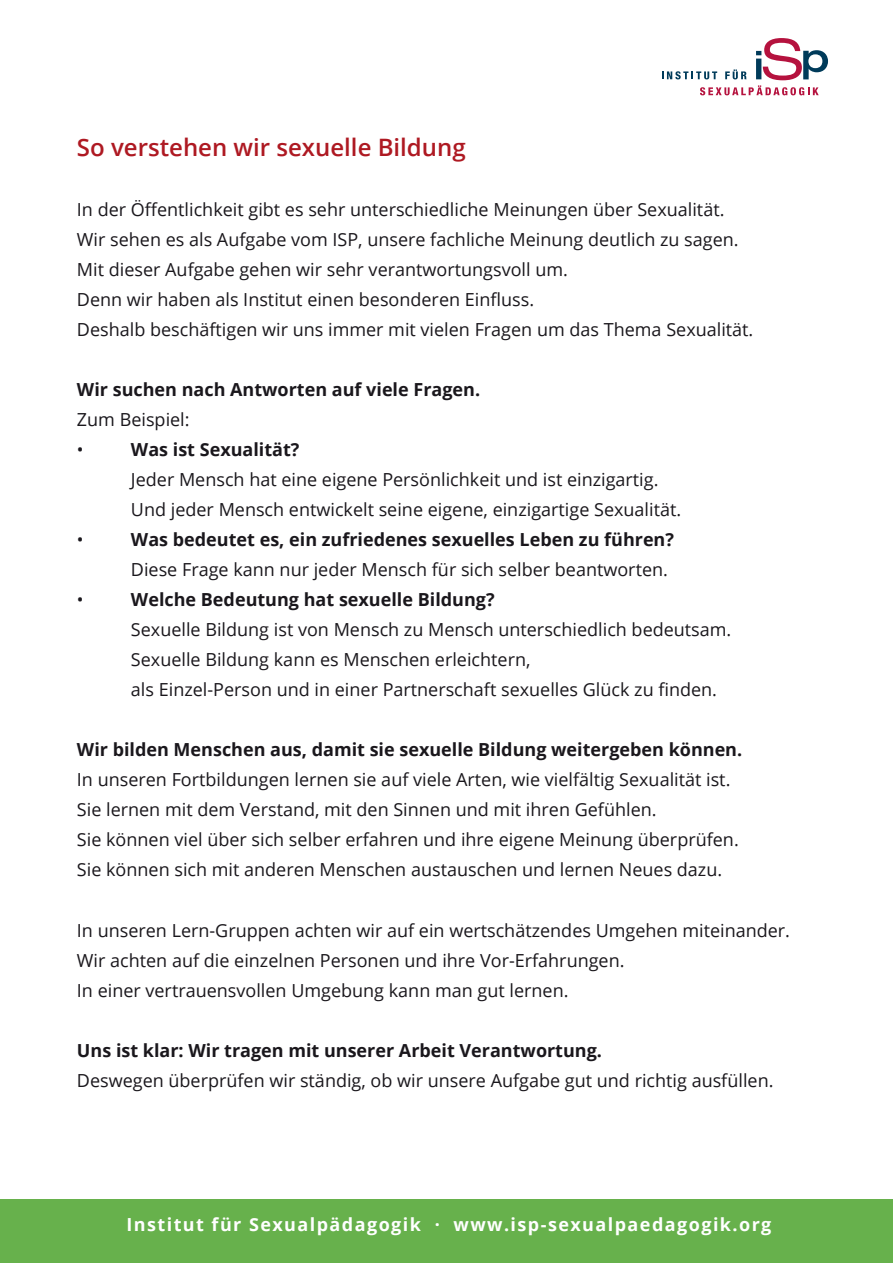
<style>
.page{position:relative;width:893px;height:1263px;background:#fff}
.page>*{position:absolute;margin:0;border:0;box-sizing:border-box;transform-origin:0 0}
.t1{font:600 24px "Open Sans";color:#ae1922}
.t2{font:18px/30px "Open Sans";color:#1a171c}
.t3{font:700 18px "Open Sans";color:#1a171c}
.t4{font:700 18px "Open Sans";letter-spacing:.08em;color:#fff}
</style>
<div class="page">
<svg style="left:662px;top:38px;width:166px;height:57px"></svg>
<div style="left:0;top:1199px;width:893px;height:64px;background:#67b14c"></div>
<h1 class="t1" style="left:77px;top:131px;width:390px">So verstehen wir sexuelle Bildung</h1>
<p class="t2" style="left:77px;top:194px;width:678px">In der Öffentlichkeit gibt es sehr unterschiedliche Meinungen über Sexualität.<br>Wir sehen es als Aufgabe vom ISP, unsere fachliche Meinung deutlich zu sagen.<br>Mit dieser Aufgabe gehen wir sehr verantwortungsvoll um.<br>Denn wir haben als Institut einen besonderen Einfluss.<br>Deshalb beschäftigen wir uns immer mit vielen Fragen um das Thema Sexualität.</p>
<p class="t3" style="left:77px;top:377px;width:405px">Wir suchen nach Antworten auf viele Fragen.</p>
<p class="t2" style="left:77px;top:404px;width:114px">Zum Beispiel: •</p>
<p class="t3" style="left:131px;top:437px;width:170px">Was ist Sexualität?</p>
<p class="t2" style="left:131px;top:464px;width:552px">Jeder Mensch hat eine eigene Persönlichkeit und ist einzigartig.<br>Und jeder Mensch entwickelt seine eigene, einzigartige Sexualität.</p>
<p class="t2" style="left:77px;top:524px;width:8px">•</p>
<p class="t3" style="left:131px;top:527px;width:545px">Was bedeutet es, ein zufriedenes sexuelles Leben zu führen?</p>
<p class="t2" style="left:131px;top:554px;width:538px">Diese Frage kann nur jeder Mensch für sich selber beantworten.</p>
<p class="t2" style="left:77px;top:584px;width:8px">•</p>
<p class="t3" style="left:131px;top:587px;width:365px">Welche Bedeutung hat sexuelle Bildung?</p>
<p class="t2" style="left:131px;top:614px;width:602px">Sexuelle Bildung ist von Mensch zu Mensch unterschiedlich bedeutsam.<br>Sexuelle Bildung kann es Menschen erleichtern,<br>als Einzel-Person und in einer Partnerschaft sexuelles Glück zu finden.</p>
<p class="t3" style="left:77px;top:737px;width:667px">Wir bilden Menschen aus, damit sie sexuelle Bildung weitergeben können.</p>
<p class="t2" style="left:77px;top:764px;width:663px">In unseren Fortbildungen lernen sie auf viele Arten, wie vielfältig Sexualität ist.<br>Sie lernen mit dem Verstand, mit den Sinnen und mit ihren Gefühlen.<br>Sie können viel über sich selber erfahren und ihre eigene Meinung überprüfen.<br>Sie können sich mit anderen Menschen austauschen und lernen Neues dazu.</p>
<p class="t2" style="left:77px;top:914px;width:715px">In unseren Lern-Gruppen achten wir auf ein wertschätzendes Umgehen miteinander.<br>Wir achten auf die einzelnen Personen und ihre Vor-Erfahrungen.<br>In einer vertrauensvollen Umgebung kann man gut lernen.</p>
<p class="t3" style="left:77px;top:1037px;width:527px">Uns ist klar: Wir tragen mit unserer Arbeit Verantwortung.</p>
<p class="t2" style="left:77px;top:1064px;width:698px">Deswegen überprüfen wir ständig, ob wir unsere Aufgabe gut und richtig ausfüllen.</p>
<p class="t4" style="left:126px;top:1212px;width:646px">Institut für Sexualpädagogik · www.isp-sexualpaedagogik.org</p>
</div>
